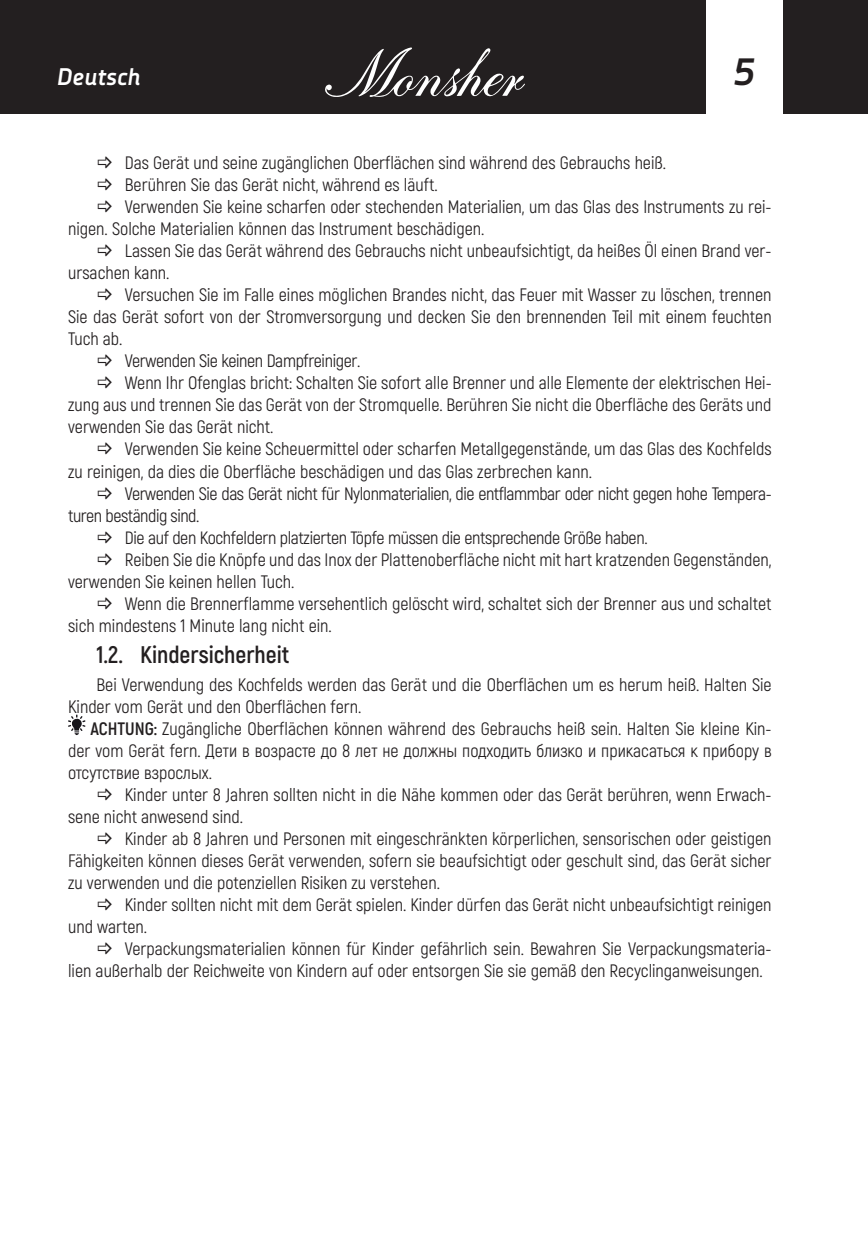
<style>
.page{position:relative;width:868px;height:1248px;background:#fff}
.page>*{position:absolute;margin:0;border:0;box-sizing:border-box;transform-origin:0 0}
.t1{font:italic 700 38px "Decima Nova Pro";color:#231f20}
.t2{font:700 24px "Akrobat";color:#231f20}
.t3{font:italic 700 24px "Decima Nova Pro";color:#fff}
.t4{font:18px/22px "Akrobat";color:#231f20}
.t5{font:18px "Akrobat";letter-spacing:-.025em;color:#231f20}
.t6{font:18px "Akrobat";letter-spacing:-.02em;color:#231f20}
.t7{font:17.8px "Akrobat";letter-spacing:-.02em;color:#231f20}
.s1{font-weight:700}
</style>
<div class="page">
<div style="left:0;top:0;width:867px;height:113px;background:#231f20"></div>
<div style="left:706px;top:0;width:76px;height:119px;background:#fff"></div>
<svg style="left:325px;top:47px;width:200px;height:50px"></svg>
<svg style="left:68px;top:714px;width:17px;height:21px"></svg>
<h2 class="t3" style="left:57px;top:63px;width:85px">Deutsch</h2>
<h1 class="t1" style="left:733px;top:50px;width:24px">5</h1>
<p class="t4" style="left:125px;top:152px;width:542px">Das Gerät und seine zugänglichen Oberflächen sind während des Gebrauchs heiß.</p>
<p class="t4" style="left:125px;top:174px;width:314px">Berühren Sie das Gerät nicht, während es läuft.</p>
<p class="t4" style="left:125px;top:196px;width:648px">Verwenden Sie keine scharfen oder stechenden Materialien, um das Glas des Instruments zu rei-</p>
<p class="t4" style="left:68px;top:218px;width:418px">nigen. Solche Materialien können das Instrument beschädigen.</p>
<p class="t4" style="left:125px;top:240px;width:648px">Lassen Sie das Gerät während des Gebrauchs nicht unbeaufsichtigt, da heißes Öl einen Brand ver-</p>
<p class="t4" style="left:68px;top:262px;width:103px">ursachen kann.</p>
<p class="t4" style="left:125px;top:284px;width:648px">Versuchen Sie im Falle eines möglichen Brandes nicht, das Feuer mit Wasser zu löschen, trennen</p>
<p class="t4" style="left:68px;top:306px;width:705px">Sie das Gerät sofort von der Stromversorgung und decken Sie den brennenden Teil mit einem feuchten</p>
<p class="t4" style="left:68px;top:328px;width:56px">Tuch ab.</p>
<p class="t6" style="left:125px;top:350px;width:237px">Verwenden Sie keinen Dampfreiniger.</p>
<p class="t4" style="left:125px;top:372px;width:648px">Wenn Ihr Ofenglas bricht: Schalten Sie sofort alle Brenner und alle Elemente der elektrischen Hei-</p>
<p class="t4" style="left:68px;top:394px;width:704px">zung aus und trennen Sie das Gerät von der Stromquelle. Berühren Sie nicht die Oberfläche des Geräts und</p>
<p class="t4" style="left:68px;top:416px;width:207px">verwenden Sie das Gerät nicht.</p>
<p class="t4" style="left:125px;top:438px;width:648px">Verwenden Sie keine Scheuermittel oder scharfen Metallgegenstände, um das Glas des Kochfelds</p>
<p class="t4" style="left:68px;top:460px;width:525px">zu reinigen, da dies die Oberfläche beschädigen und das Glas zerbrechen kann.</p>
<p class="t5" style="left:125px;top:482px;width:648px">Verwenden Sie das Gerät nicht für Nylonmaterialien, die entflammbar oder nicht gegen hohe Tempera-</p>
<p class="t5" style="left:68px;top:504px;width:133px">turen beständig sind.</p>
<p class="t7" style="left:125px;top:526px;width:524px">Die auf den Kochfeldern platzierten Töpfe müssen die entsprechende Größe haben.</p>
<p class="t4" style="left:68px;top:548px;width:705px;text-indent:57px">Reiben Sie die Knöpfe und das Inox der Plattenoberfläche nicht mit hart kratzenden Gegenständen, verwenden Sie keinen hellen Tuch.</p>
<p class="t4" style="left:68px;top:592px;width:705px;text-indent:57px">Wenn die Brennerflamme versehentlich gelöscht wird, schaltet sich der Brenner aus und schaltet sich mindestens 1 Minute lang nicht ein.</p>
<h2 class="t2" style="left:96px;top:640px;width:194px">1.2. Kindersicherheit</h2>
<p class="t4" style="left:68px;top:673px;width:705px;text-indent:28px">Bei Verwendung des Kochfelds werden das Gerät und die Oberflächen um es herum heiß. Halten Sie<br>Kinder vom Gerät und den Oberflächen fern.</p>
<p class="t4" style="left:68px;top:717px;width:705px;text-align:justify;text-indent:22px"><span class="s1">ACHTUNG:</span> Zugängliche Oberflächen können während des Gebrauchs heiß sein. Halten Sie kleine Kin&shy;der vom Gerät fern. Дети в возрасте до 8 лет не должны подходить близко и прикасаться к прибору в отсутствие взрослых.</p>
<p class="t4" style="left:68px;top:783px;width:705px;text-indent:57px">Kinder unter 8 Jahren sollten nicht in die Nähe kommen oder das Gerät berühren, wenn Erwach&shy;sene nicht anwesend sind.</p>
<p class="t4" style="left:68px;top:827px;width:705px;text-align:justify;text-indent:57px">Kinder ab 8 Jahren und Personen mit eingeschränkten körperlichen, sensorischen oder geistigen Fähigkeiten können dieses Gerät verwenden, sofern sie beaufsichtigt oder geschult sind, das Gerät sicher zu verwenden und die potenziellen Risiken zu verstehen.</p>
<p class="t4" style="left:68px;top:893px;width:704px;text-indent:57px">Kinder sollten nicht mit dem Gerät spielen. Kinder dürfen das Gerät nicht unbeaufsichtigt reinigen und warten.</p>
<p class="t4" style="left:68px;top:937px;width:705px;text-indent:57px">Verpackungsmaterialien können für Kinder gefährlich sein. Bewahren Sie Verpackungsmateria&shy;lien außerhalb der Reichweite von Kindern auf oder entsorgen Sie sie gemäß den Recyclinganweisungen.</p>
</div>
